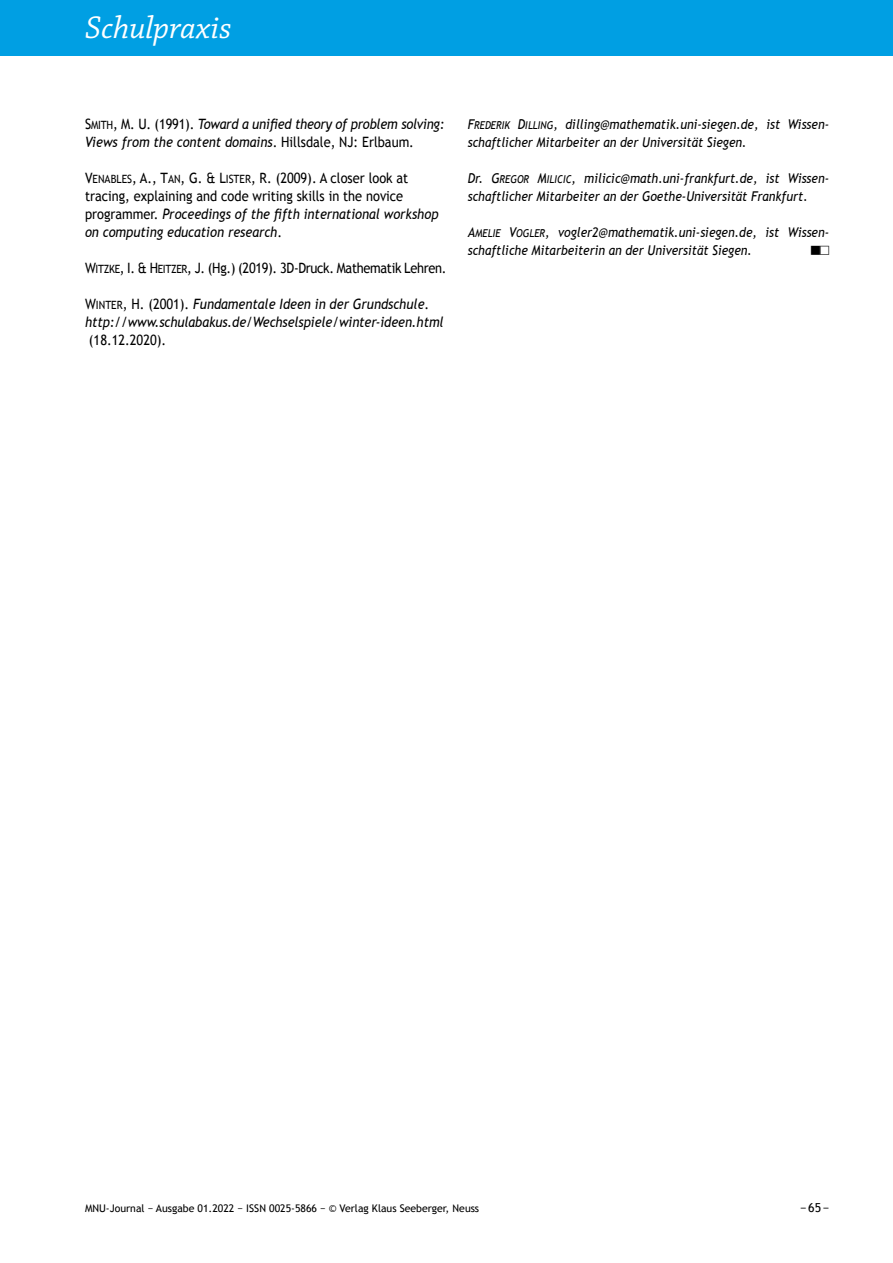
<style>
.page{position:relative;width:893px;height:1263px;background:#fff}
.page>*{position:absolute;margin:0;border:0;box-sizing:border-box;transform-origin:0 0}
.t1{font:italic 33px "Chaparral Pro";color:#fff}
.t2{font:italic 14.25px/18px "Trebuchet MS";letter-spacing:-.005em;color:#000;scale:.9 1}
.t3{font:14.25px/18px "Trebuchet MS";color:#000;scale:.9 1}
.t4{font:14.25px "Trebuchet MS";letter-spacing:-.025em;color:#000;scale:.9 1}
.t5{font:italic 13.5px/18px "Trebuchet MS";color:#000;scale:.9 1}
.t6{font:12.3px "Trebuchet MS";color:#000}
.t7{font:10.5px "Trebuchet MS";color:#000}
.s1{font-family:"Trebuchet MS SC800";font-style:normal}
.s2{font-family:"Trebuchet MS SC800";font-style:normal;font-size:11.4px}
.s3{font-style:normal}
.s4{font-family:"Trebuchet MS SC800"}
.s5{font-family:"Trebuchet MS SC800";font-size:11.4px}
.s6{font-style:italic}
.s7{font-family:"Trebuchet MS Italic SC800";font-style:normal}
.s8{font-family:"Trebuchet MS Italic SC800";font-style:normal;font-size:10.8px}
</style>
<div class="page">
<div style="left:0;top:0;width:893px;height:55px;background:#009fe3"></div>
<h1 class="t1" style="left:85px;top:10px;width:148px">Schulpraxis</h1>
<p class="t2" style="left:85px;top:115px;width:401px"><span class="s1">S</span><span class="s2">MITH</span><span class="s1">, M. U.</span> <span class="s3">(1991).</span> Toward a unified theory of problem solving:<br>Views from the content domains<span class="s3">. Hillsdale, NJ: Erlbaum.</span></p>
<p class="t3" style="left:85px;top:169px;width:394px"><span class="s4">V</span><span class="s5">ENABLES</span><span class="s4">, A., T</span><span class="s5">AN</span><span class="s4">, G. &amp; L</span><span class="s5">ISTER</span><span class="s4">, R.</span> (2009). A closer look at tracing, explaining and code writing skills in the novice programmer. <span class="s6">Proceedings of the fifth international workshop on computing education research</span>.</p>
<p class="t4" style="left:85px;top:259px;width:403px"><span class="s4">W</span><span class="s5">ITZKE</span><span class="s4">, I . &amp; H</span> <span class="s5">EITZER</span><span class="s4">, J.</span> (Hg.) (2019). 3D-Druck. Mathematik Lehren.</p>
<p class="t2" style="left:85px;top:295px;width:400px"><span class="s1">W</span><span class="s2">INTER</span><span class="s1">, H.</span> <span class="s3">(2001).</span> Fundamentale Ideen in der Grundschule<span class="s3">. </span>http://www.schulabakus.de/Wechselspiele/winter-ideen.html</p>
<p class="t3" style="left:89px;top:331px;width:87px">(18.12.2020).</p>
<p class="t5" style="left:468px;top:115px;width:403px"><span class="s7">F</span><span class="s8">REDERIK</span> <span class="s7">D</span><span class="s8">ILLING</span>, dilling@mathematik.uni-siegen.de, ist Wissen&shy;schaftlicher Mitarbeiter an der Universität Siegen.</p>
<p class="t5" style="left:468px;top:169px;width:403px">Dr. <span class="s7">G</span><span class="s8">REGOR</span> <span class="s7">M</span><span class="s8">ILICIC</span>, milicic@math.uni-frankfurt.de, ist Wissen&shy;schaftlicher Mitarbeiter an der Goethe-Universität Frankfurt.</p>
<p class="t5" style="left:468px;top:223px;width:403px"><span class="s7">A</span><span class="s8">MELIE</span> <span class="s7">V</span><span class="s8">OGLER</span>, vogler2@mathematik.uni-siegen.de, ist Wissen&shy;schaftliche Mitarbeiterin an der Universität Siegen.</p>
<p class="t7" style="left:85px;top:1202px;width:396px">MNU-Journal − Ausgabe 01.2022 − ISSN 0025-5866 − © Verlag Klaus Seeberger, Neuss</p>
<p class="t6" style="left:800px;top:1200px;width:31px">−65−</p>
</div>
